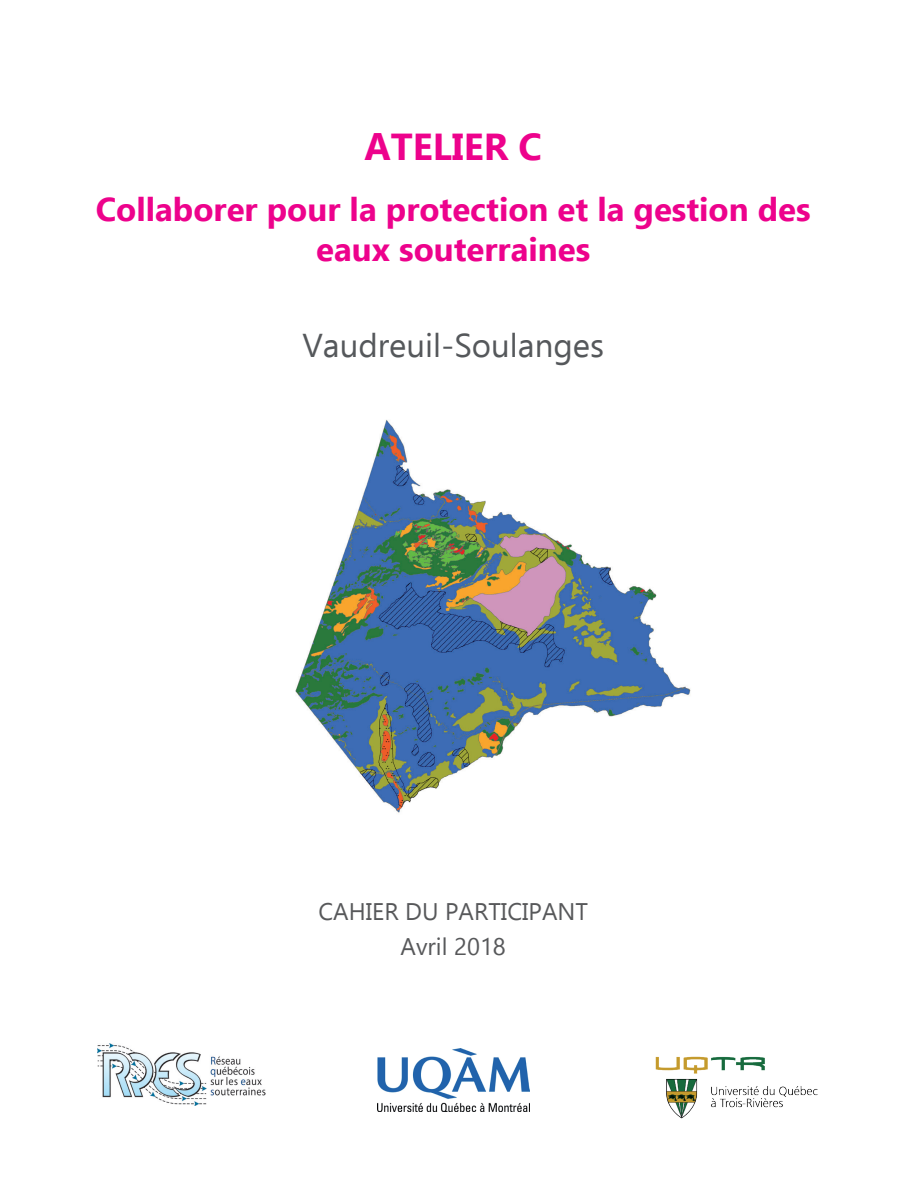
<style>
.page{position:relative;width:918px;height:1188px;background:#fff}
.page>*{position:absolute;margin:0;border:0;box-sizing:border-box;transform-origin:0 0}
.t1{font:700 37.5px "Ebrima";color:#ed028c}
.t2{font:700 33px/39.6px "Ebrima";color:#ed028c;text-align:center}
.t3{font:33px "Ebrima";color:#55585b}
.t4{font:24px/34.5px "Ebrima";color:#57585a;text-align:center}
</style>
<div class="page">
<img style="left:655px;top:1056px;width:163px;height:63px">
<img style="left:97px;top:1044px;width:169px;height:61px">
<img style="left:378px;top:1049px;width:151px;height:63px">
<img style="left:295px;top:420px;width:396px;height:393px">
<p class="t1" style="left:364px;top:119px;width:179px">ATELIER C</p>
<p class="t2" style="left:96px;top:189px;width:716px">Collaborer pour la protection et la gestion des eaux souterraines</p>
<p class="t3" style="left:302px;top:322px;width:303px">Vaudreuil-Soulanges</p>
<p class="t4" style="left:318px;top:894px;width:271px">CAHIER DU PARTICIPANT<br>Avril 2018</p>
</div>
